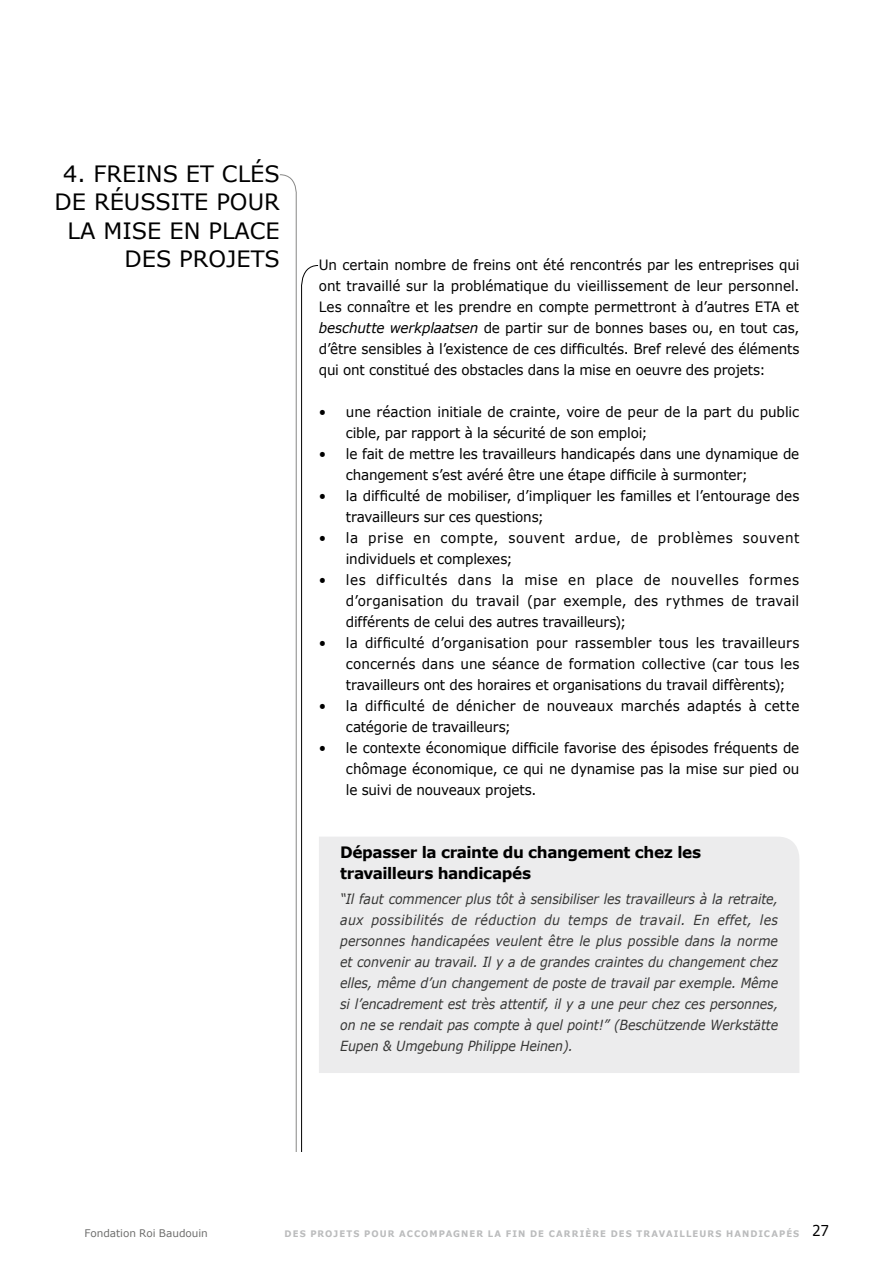
<style>
.page{position:relative;width:893px;height:1263px;background:#fff}
.page>*{position:absolute;margin:0;border:0;box-sizing:border-box;transform-origin:0 0}
.t1{font:22.5px/28.5px "Verdana";color:#000}
.t2{font:700 15.75px/21px "Verdana";letter-spacing:-.03em;color:#000}
.t3{font:14.25px/21px "Verdana";letter-spacing:-.01em;color:#000;text-align:justify;scale:.95 1}
.t4{font:14.25px/21px "Verdana";letter-spacing:.035em;color:#000;scale:.95 1}
.t5{font:italic 13.95px/21px "Verdana";letter-spacing:-.01em;color:#3b3b3a;text-align:justify;scale:.9 1}
.t6{font:10.5px "Verdana";letter-spacing:-.005em;color:#6f6f6e}
.t7{font:700 9px "Verdana";letter-spacing:.125em;color:#bbbcbd;scale:.95 1}
.s1{font-style:italic}
.s2{font-weight:400;font-size:15px;color:#000}
</style>
<div class="page">
<svg style="left:280px;top:174px;width:38px;height:978px"></svg>
<div style="left:319px;top:837px;width:480px;height:236px;background:#ececed"></div>
<h1 class="t1" style="left:55px;top:159px;width:223px;text-indent:9px">4. Freins et clés de réuss</h1>
<h1 class="t1" style="left:171px;top:187px;width:93px">ite pour</h1>
<h1 class="t1" style="left:68px;top:216px;width:183px">la mise en place</h1>
<h1 class="t1" style="left:124px;top:244px;width:127px">des projets</h1>
<p class="t3" style="left:319px;top:253px;width:507px">Un certain nombre de freins ont été rencontrés par les entreprises qui ont travaillé sur la problématique du vieillissement de leur personnel.<br>Les connaître et les prendre en compte permettront à d’autres ETA et <span class="s1">beschutte werkplaatsen</span> de partir sur de bonnes bases ou, en tout cas, d’être sensibles à l’existence de ces difficultés. Bref relevé des éléments qui ont constitué des obstacles dans la mise en oeuvre des projets:</p>
<p class="t3" style="left:346px;top:400px;width:479px;text-indent:-27px">• une réaction initiale de crainte, voire de peur de la part du public cible, par rapport à la sécurité de son emploi;</p>
<p class="t3" style="left:346px;top:442px;width:479px;text-indent:-27px">• le fait de mettre les travailleurs handicapés dans une dynamique de changement s’est avéré être une étape difficile à surmonter;</p>
<p class="t3" style="left:346px;top:484px;width:479px;text-indent:-27px">• la difficulté de mobiliser, d’impliquer les familles et l’entourage des travailleurs sur ces questions;</p>
<p class="t4" style="left:346px;top:526px;width:479px;text-indent:-27px">• la prise en compte, souvent ardue, de problèmes souvent individuels et complexes;</p>
<p class="t3" style="left:346px;top:568px;width:479px;text-indent:-27px">• les difficultés dans la mise en place de nouvelles formes d’organisation du travail (par exemple, des rythmes de travail différents de celui des autres travailleurs);</p>
<p class="t3" style="left:346px;top:631px;width:479px;text-indent:-27px">• la difficulté d’organisation pour rassembler tous les travailleurs concernés dans une séance de formation collective (car tous les travailleurs ont des horaires et organisations du travail diffèrents);</p>
<p class="t3" style="left:346px;top:694px;width:479px;text-indent:-27px">• la difficulté de dénicher de nouveaux marchés adaptés à cette catégorie de travailleurs;</p>
<p class="t3" style="left:346px;top:736px;width:479px;text-indent:-27px">• le contexte économique difficile favorise des épisodes fréquents de chômage économique, ce qui ne dynamise pas la mise sur pied ou le suivi de nouveaux projets.</p>
<p class="t2" style="left:340px;top:841px;width:362px">Dépasser la crainte du changement chez les travailleurs handicapés</p>
<p class="t5" style="left:340px;top:888px;width:488px">“Il faut commencer plus tôt à sensibiliser les travailleurs à la retraite, aux possibilités de réduction du temps de travail. En effet, les personnes handicapées veulent être le plus possible dans la norme et convenir au travail. Il y a de grandes craintes du changement chez elles, même d’un changement de poste de travail par exemple. Même si l’encadrement est très attentif, il y a une peur chez ces personnes, on ne se rendait pas compte à quel point!” (Beschützende Werkstätte Eupen &amp; Umgebung Philippe Heinen).</p>
<p class="t6" style="left:84px;top:1226px;width:125px">Fondation Roi Baudouin</p>
<p class="t7" style="left:285px;top:1228px;width:575px">DES PROJETS POUR ACCOMPAGNER LA FIN DE CARRIÈRE DES TRAVAILLEURS HANDICAPÉS <span class="s2">27</span></p>
</div>
